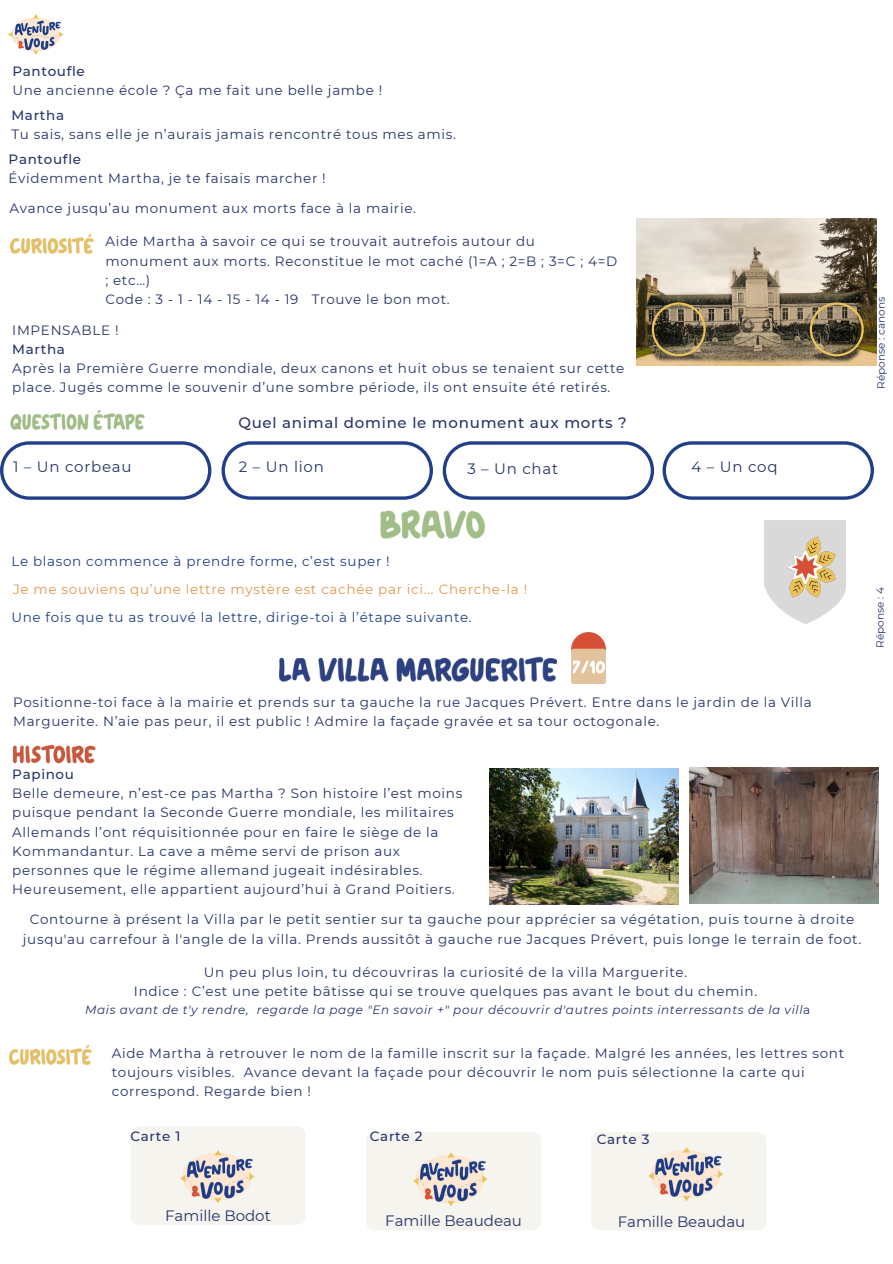
<style>
.page{position:relative;width:893px;height:1264px;background:#fff}
.page>*{position:absolute;margin:0;border:0;box-sizing:border-box;transform-origin:0 0}
.t1{font:15px "Montserrat";color:#253369}
.t2{font:500 15px "Montserrat";letter-spacing:.05em;color:#253369}
.t3{font:15px "Montserrat";letter-spacing:.05em;color:#253369}
.t4{font:13.5px/19px "Montserrat";letter-spacing:.05em;color:#253369}
.t5{font:13.5px "Montserrat";letter-spacing:.05em;color:#213f88}
.t6{font:13.5px "Montserrat";letter-spacing:.05em;color:#e4984f}
.t7{font:500 13.5px "Montserrat";letter-spacing:.05em;color:#253369}
.t8{font:italic 12px "Montserrat";letter-spacing:.05em;color:#253369}
.t9{font:10.5px "Montserrat";color:#253369}
.s1{font-style:normal}
</style>
<div class="page">
<img style="left:636px;top:219px;width:239px;height:146px">
<img style="left:764px;top:520px;width:82px;height:104px">
<svg style="left:0;top:441px;width:211px;height:59px"></svg>
<svg style="left:221px;top:441px;width:212px;height:59px"></svg>
<svg style="left:442px;top:441px;width:212px;height:59px"></svg>
<svg style="left:662px;top:441px;width:211px;height:59px"></svg>
<img style="left:380px;top:509px;width:105px;height:30px">
<img style="left:11px;top:411px;width:134px;height:19px">
<img style="left:11px;top:235px;width:82px;height:19px">
<img style="left:8px;top:14px;width:56px;height:41px">
<img style="left:280px;top:656px;width:277px;height:26px">
<img style="left:13px;top:744px;width:82px;height:20px">
<img style="left:489px;top:768px;width:189px;height:136px">
<img style="left:689px;top:767px;width:189px;height:136px">
<img style="left:10px;top:1045px;width:82px;height:20px">
<div style="left:130px;top:1126px;width:175px;height:98px;background:#f6f4ee;border-radius:8px"></div>
<img style="left:180px;top:1150px;width:75px;height:54px">
<div style="left:366px;top:1131px;width:175px;height:99px;background:#f6f4ee;border-radius:8px"></div>
<img style="left:413px;top:1152px;width:75px;height:55px">
<div style="left:591px;top:1131px;width:175px;height:99px;background:#f6f4ee;border-radius:8px"></div>
<img style="left:572px;top:644px;width:34px;height:40px">
<img style="left:571px;top:632px;width:34px;height:51px">
<img style="left:573px;top:658px;width:33px;height:18px">
<img style="left:648px;top:1147px;width:76px;height:55px">
<svg style="left:651px;top:302px;width:54px;height:54px;background:#685d42"></svg>
<svg style="left:809px;top:302px;width:54px;height:54px;background:#6f6244"></svg>
<p class="t7" style="left:12px;top:63px;width:74px">Pantoufle</p>
<p class="t4" style="left:12px;top:81px;width:371px">Une ancienne école ? Ça me fait une belle jambe !</p>
<p class="t7" style="left:11px;top:107px;width:54px">Martha</p>
<p class="t4" style="left:11px;top:124px;width:446px">Tu sais, sans elle je n’aurais jamais rencontré tous mes amis.</p>
<p class="t7" style="left:9px;top:151px;width:74px">Pantoufle</p>
<p class="t4" style="left:9px;top:169px;width:319px">Évidemment Martha, je te faisais marcher !</p>
<p class="t4" style="left:10px;top:199px;width:408px">Avance jusqu’au monument aux morts face à la mairie.</p>
<p class="t4" style="left:105px;top:232px;width:513px">Aide Martha à savoir ce qui se trouvait autrefois autour du monument aux morts. Reconstitue le mot caché (1=A ; 2=B ; 3=C ; 4=D ; etc…)</p>
<p class="t4" style="left:105px;top:289px;width:346px">Code : 3 - 1 - 14 - 15 - 14 - 19 Trouve le bon mot.</p>
<p class="t4" style="left:12px;top:320px;width:108px">IMPENSABLE !</p>
<p class="t7" style="left:12px;top:341px;width:54px">Martha</p>
<p class="t4" style="left:12px;top:359px;width:613px">Après la Première Guerre mondiale, deux canons et huit obus se tenaient sur cette place. Jugés comme le souvenir d’une sombre période, ils ont ensuite été retirés.</p>
<p class="t2" style="left:238px;top:413px;width:390px">Quel animal domine le monument aux morts ?</p>
<p class="t3" style="left:13px;top:457px;width:120px">1 – Un corbeau</p>
<p class="t1" style="left:239px;top:457px;width:86px">2 – Un lion</p>
<p class="t1" style="left:467px;top:459px;width:92px">3 – Un chat</p>
<p class="t1" style="left:691px;top:457px;width:87px">4 – Un coq</p>
<p class="t9" style="left:874px;top:388px;width:93px;rotate:-90deg">Réponse : canons</p>
<p class="t5" style="left:11px;top:553px;width:380px">Le blason commence à prendre forme, c’est super !</p>
<p class="t6" style="left:13px;top:581px;width:515px">Je me souviens qu’une lettre mystère est cachée par ici... Cherche-la !</p>
<p class="t5" style="left:11px;top:608px;width:462px">Une fois que tu as trouvé la lettre, dirige-toi à l’étape suivante.</p>
<p class="t9" style="left:873px;top:648px;width:62px;rotate:-90deg">Réponse : 4</p>
<p class="t4" style="left:13px;top:692px;width:800px">Positionne-toi face à la mairie et prends sur ta gauche la rue Jacques Prévert. Entre dans le jardin de la Villa<br>Marguerite. N’aie pas peur, il est public ! Admire la façade gravée et sa tour octogonale.</p>
<p class="t7" style="left:12px;top:766px;width:63px">Papinou</p>
<p class="t4" style="left:12px;top:784px;width:451px">Belle demeure, n’est-ce pas Martha ? Son histoire l’est moins puisque pendant la Seconde Guerre mondiale, les militaires Allemands l’ont réquisitionnée pour en faire le siège de la Kommandantur. La cave a même servi de prison aux personnes que le régime allemand jugeait indésirables.<br>Heureusement, elle appartient aujourd’hui à Grand Poitiers.</p>
<p class="t4" style="left:23px;top:910px;width:839px;text-align:center">Contourne à présent la Villa par le petit sentier sur ta gauche pour apprécier sa végétation, puis tourne à droite jusqu'au carrefour à l'angle de la villa. Prends aussitôt à gauche rue Jacques Prévert, puis longe le terrain de foot.</p>
<p class="t4" style="left:204px;top:962px;width:485px">Un peu plus loin, tu découvriras la curiosité de la villa Marguerite.</p>
<p class="t4" style="left:134px;top:981px;width:624px">Indice : C’est une petite bâtisse qui se trouve quelques pas avant le bout du chemin.</p>
<p class="t8" style="left:85px;top:1001px;width:726px">Mais avant de t'y rendre, regarde la page "En savoir +" pour découvrir d'autres points interressants de la vill<span class="s1">a</span></p>
<p class="t4" style="left:112px;top:1043px;width:733px">Aide Martha à retrouver le nom de la famille inscrit sur la façade. Malgré les années, les lettres sont toujours visibles. Avance devant la façade pour découvrir le nom puis sélectionne la carte qui correspond. Regarde bien !</p>
<p class="t7" style="left:596px;top:1130px;width:54px">Carte 3</p>
<p class="t7" style="left:130px;top:1128px;width:51px">Carte 1</p>
<p class="t7" style="left:370px;top:1128px;width:54px">Carte 2</p>
<p class="t1" style="left:165px;top:1206px;width:107px">Famille Bodot</p>
<p class="t1" style="left:385px;top:1210px;width:138px">Famille Beaudeau</p>
<p class="t1" style="left:617px;top:1211px;width:129px">Famille Beaudau</p>
</div>
